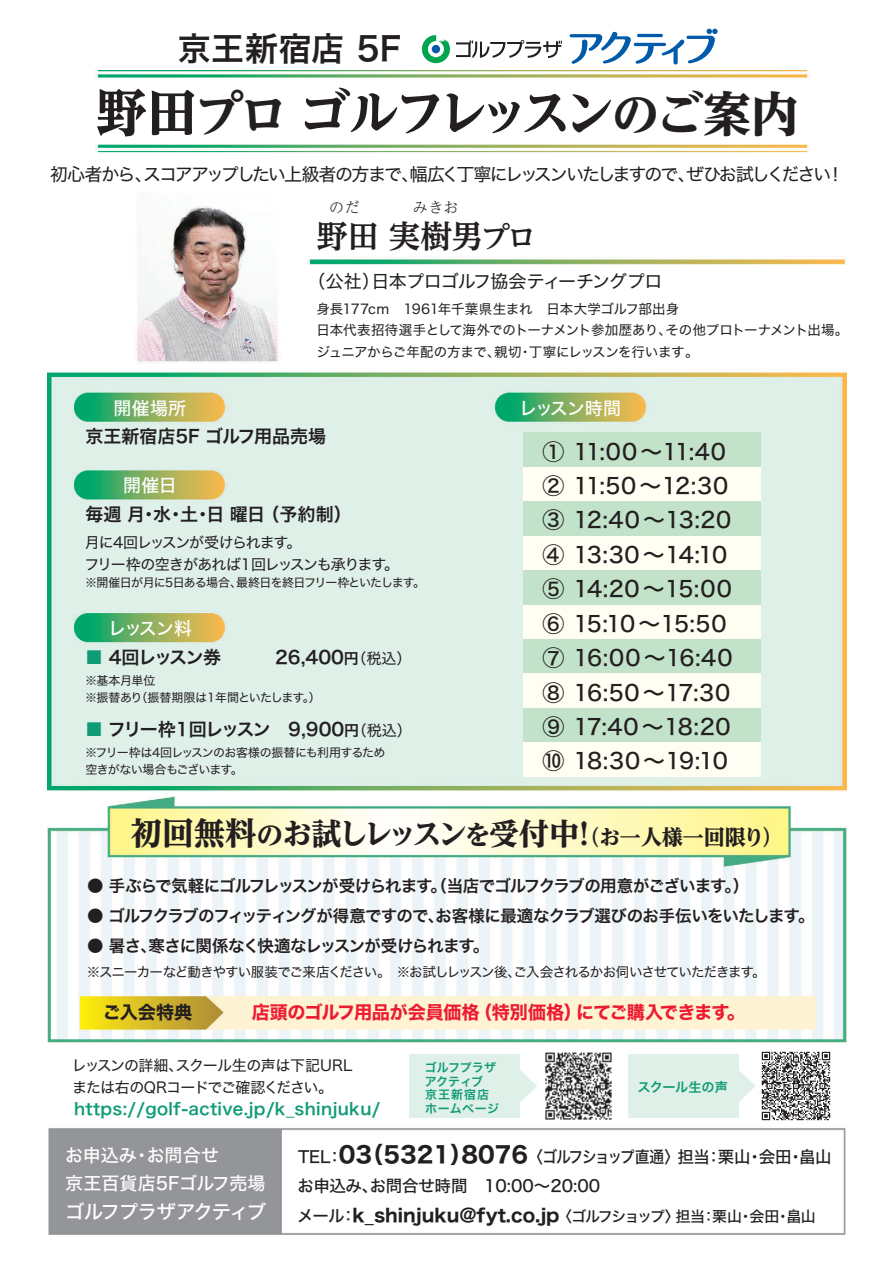
<style>
.page{position:relative;width:893px;height:1263px;background:#fff}
.page>*{position:absolute;margin:0;border:0;box-sizing:border-box;transform-origin:0 0}
.t1{font:800 51px "UD Reimin Pro";letter-spacing:-.135em;color:#231f20}
.t2{font:33px "Hira Kaku Std W6";letter-spacing:.015em;color:#231f20}
.t3{font:700 31.5px "UD Reimin Pro";color:#231f20}
.t4{font:800 30px "UD Reimin Pro";letter-spacing:-.13em;color:#231f20}
.t5{font:21.9px/34.3px "Hira Kaku Std W5";letter-spacing:-.06em;color:#231f20}
.t6{font:19.5px "Hira Kaku Std W5";letter-spacing:-.06em;color:#fff}
.t7{font:18.15px "Hira Kaku Std W7";letter-spacing:-.025em;color:#ed1a31}
.t8{font:18.15px "Hira Kaku Std W7";letter-spacing:-.005em;color:#231f20}
.t9{font:18px "Hira Kaku Std W4";letter-spacing:-.1em;color:#231f20}
.t10{font:18px "Hira Kaku Std W7";color:#231f20}
.t11{font:18px/27.9px "Hira Kaku Std W5";letter-spacing:-.01em;color:#fff}
.t12{font:18px "Hira Kaku Std W6";color:#231f20}
.t13{font:18px "Hira Kaku Std W6";letter-spacing:-.06em;color:#231f20}
.t14{font:18px "Hira Kaku Std W4";letter-spacing:-.025em;color:#231f20}
.t15{font:18px "Hira Kaku Std W6";letter-spacing:-.04em;color:#231f20}
.t16{font:16.5px "Hira Kaku Std W6";letter-spacing:-.055em;color:#231f20}
.t17{font:16.5px/29.5px "Hira Kaku Std W5";letter-spacing:-.02em;color:#231f20}
.t18{font:16.5px "Hira Kaku Std W6";letter-spacing:.02em;color:#0f9b75}
.t19{font:15px/21.3px "Hira Kaku Std W4";letter-spacing:-.045em;color:#231f20}
.t20{font:15px/21.3px "Hira Kaku Std W4";letter-spacing:-.065em;color:#231f20}
.t21{font:300 15px "UD Reimin Pro";color:#231f20}
.t22{font:13.5px/21.3px "Hira Kaku Std W4";letter-spacing:-.025em;color:#231f20}
.t23{font:13.5px "Hira Kaku Std W4";letter-spacing:-.07em;color:#231f20}
.t24{font:13.2px "Hira Kaku Std W6";letter-spacing:-.015em;color:#0f9b75}
.t25{font:12px/17px "Hira Kaku Std W4";letter-spacing:-.055em;color:#231f20}
.t26{font:12px/17px "Hira Kaku Std W4";letter-spacing:-.03em;color:#231f20}
.t27{font:12px/14px "Hira Kaku Std W6";letter-spacing:.015em;color:#0f9b75}
.s1{font-size:48px}
.s2{font-size:28.5px}
.s3{color:#0f9b75}
.s4{font-size:15px}
.s5{font-family:"Hira Kaku Std W4";font-size:15px}
.s6{font-size:31.5px}
.s7{font-size:27px}
.s8{font-size:21px}
.s9{font-family:"Hira Kaku Std W7";font-size:22.5px}
.s10{font-family:"Hira Kaku Std W5";font-size:16.5px}
.s11{font-family:"Hira Kaku Std W5";font-size:15px}
</style>
<div class="page">
<img style="left:48px;top:70px;width:798px;height:1164px">
<svg style="left:422px;top:35px;width:28px;height:28px"></svg>
<svg style="left:456px;top:40px;width:106px;height:18px"></svg>
<svg style="left:570px;top:29px;width:148px;height:35px"></svg>
<svg style="left:520px;top:1070px;width:17px;height:33px"></svg>
<svg style="left:738px;top:1070px;width:18px;height:33px"></svg>
<div style="left:409px;top:1054px;width:111px;height:64px;background:#def0e8"></div>
<div style="left:628px;top:1054px;width:110px;height:64px;background:#def0e8"></div>
<img style="left:540px;top:1048px;width:77px;height:76px">
<img style="left:757px;top:1048px;width:77px;height:76px">
<div style="left:523px;top:433px;width:237px;height:34px;background:#c2e3ca"></div>
<div style="left:523px;top:467px;width:237px;height:34px;background:#fffef2"></div>
<div style="left:523px;top:501px;width:237px;height:35px;background:#c2e3ca"></div>
<div style="left:523px;top:536px;width:237px;height:34px;background:#fffef2"></div>
<div style="left:523px;top:570px;width:237px;height:35px;background:#c2e3ca"></div>
<div style="left:523px;top:605px;width:237px;height:34px;background:#fffef2"></div>
<div style="left:523px;top:639px;width:237px;height:35px;background:#c2e3ca"></div>
<div style="left:523px;top:674px;width:237px;height:34px;background:#fffef2"></div>
<div style="left:523px;top:708px;width:237px;height:35px;background:#c2e3ca"></div>
<div style="left:523px;top:743px;width:237px;height:34px;background:#fffef2"></div>
<h2 class="t2" style="left:178px;top:23px;width:225px">京王新宿店 5F</h2>
<h1 class="t1" style="left:96px;top:71px;width:704px">野田<span class="s1">プロ</span> ゴルフレッスン<span class="s1">のご案内</span></h1>
<p class="t9" style="left:50px;top:161px;width:796px">初心者から、スコアアップしたい上級者の方まで、幅広く丁寧にレッスンいたしますので、ぜひお試しください！</p>
<p class="t21" style="left:329px;top:195px;width:32px">のだ</p>
<p class="t21" style="left:413px;top:195px;width:47px">みきお</p>
<h3 class="t3" style="left:316px;top:211px;width:221px">野田 実樹男<span class="s2">プロ</span></h3>
<p class="t14" style="left:307px;top:268px;width:357px">（公社）日本プロゴルフ協会ティーチングプロ</p>
<p class="t22" style="left:316px;top:298px;width:533px">身長177cm　1961年千葉県生まれ　日本大学ゴルフ部出身<br>日本代表招待選手として海外でのトーナメント参加歴あり、その他プロトーナメント出場。ジュニアからご年配の方まで、親切・丁寧にレッスンを行います。</p>
<p class="t11" style="left:114px;top:394px;width:74px">開催場所</p>
<p class="t11" style="left:519px;top:394px;width:104px">レッスン時間</p>
<p class="t12" style="left:85px;top:423px;width:242px">京王新宿店5F ゴルフ用品売場</p>
<p class="t11" style="left:123px;top:472px;width:55px">開催日</p>
<p class="t12" style="left:85px;top:500px;width:268px">毎週 月・水・土・日 曜日 （予約制）</p>
<p class="t20" style="left:84px;top:532px;width:316px">月に4回レッスンが受けられます。<br>フリー枠の空きがあれば1回レッスンも承ります。</p>
<p class="t25" style="left:85px;top:574px;width:342px">※開催日が月に5日ある場合、最終日を終日フリー枠といたします。</p>
<p class="t11" style="left:108px;top:614px;width:85px">レッスン料</p>
<p class="t15" style="left:85px;top:644px;width:328px"><span class="s3">■</span> 4回レッスン券　　 26,400<span class="s4">円</span><span class="s5">（税込）</span></p>
<p class="t26" style="left:85px;top:672px;width:237px">※基本月単位<br>※振替あり（振替期限は1年間といたします。）</p>
<p class="t13" style="left:85px;top:715px;width:328px"><span class="s3">■</span> フリー枠1回レッスン　9,900<span class="s4">円</span><span class="s5">（税込）</span></p>
<p class="t25" style="left:85px;top:744px;width:302px">※フリー枠は4回レッスンのお客様の振替にも利用するため空きがない場合もございます。</p>
<p class="t5" style="left:542px;top:434px;width:192px">① 11:00～11:40<br>② 11:50～12:30<br>③ 12:40～13:20<br>④ 13:30～14:10<br>⑤ 14:20～15:00<br>⑥ 15:10～15:50<br>⑦ 16:00～16:40<br>⑧ 16:50～17:30<br>⑨ 17:40～18:20 ⑩ 18:30～19:10</p>
<h3 class="t4" style="left:131px;top:809px;width:654px"><span class="s6">初回無料</span><span class="s7">の</span>お試しレッスン<span class="s7">を</span>受付中！<span class="s8">（お一人様一回限り）</span></h3>
<p class="t16" style="left:87px;top:873px;width:664px">● 手ぶらで気軽にゴルフレッスンが受けられます。（当店でゴルフクラブの用意がございます。）</p>
<p class="t16" style="left:87px;top:903px;width:729px">● ゴルフクラブのフィッティングが得意ですので、お客様に最適なクラブ選びのお手伝いをいたします。</p>
<p class="t16" style="left:87px;top:933px;width:404px">● 暑さ、寒さに関係なく快適なレッスンが受けられます。</p>
<p class="t23" style="left:87px;top:962px;width:680px">※スニーカーなど動きやすい服装でご来店ください。　※お試しレッスン後、ご入会されるかお伺いさせていただきます。</p>
<p class="t8" style="left:103px;top:998px;width:91px">ご入会特典</p>
<p class="t7" style="left:252px;top:998px;width:495px">店頭のゴルフ用品が会員価格（特別価格）にてご購入できます。</p>
<p class="t19" style="left:72px;top:1055px;width:282px">レッスンの詳細、スクール生の声は下記URLまたは右のQRコードでご確認ください。</p>
<p class="t18" style="left:74px;top:1096px;width:308px">https://golf-active.jp/k_shinjuku/</p>
<p class="t27" style="left:425px;top:1060px;width:76px">ゴルフプラザアクティブ<br>京王新宿店ホームページ</p>
<p class="t24" style="left:637px;top:1077px;width:92px">スクール生の声</p>
<p class="t11" style="left:65px;top:1141px;width:202px">お申込み・お問合せ<br>京王百貨店5Fゴルフ売場</p>
<p class="t6" style="left:65px;top:1197px;width:203px">ゴルフプラザアクティブ</p>
<p class="t17" style="left:298px;top:1142px;width:536px">TEL：<span class="s9">03（5321）8076</span> 〈ゴルフショップ直通〉担当：栗山・会田・畠山お申込み、お問合せ時間　10:00～20:00</p>
<p class="t10" style="left:297px;top:1201px;width:520px"><span class="s10">メール：</span>k_shinjuku@fyt.co.jp <span class="s11">〈ゴルフショップ〉担当：栗山・会田・畠山</span></p>
</div>
